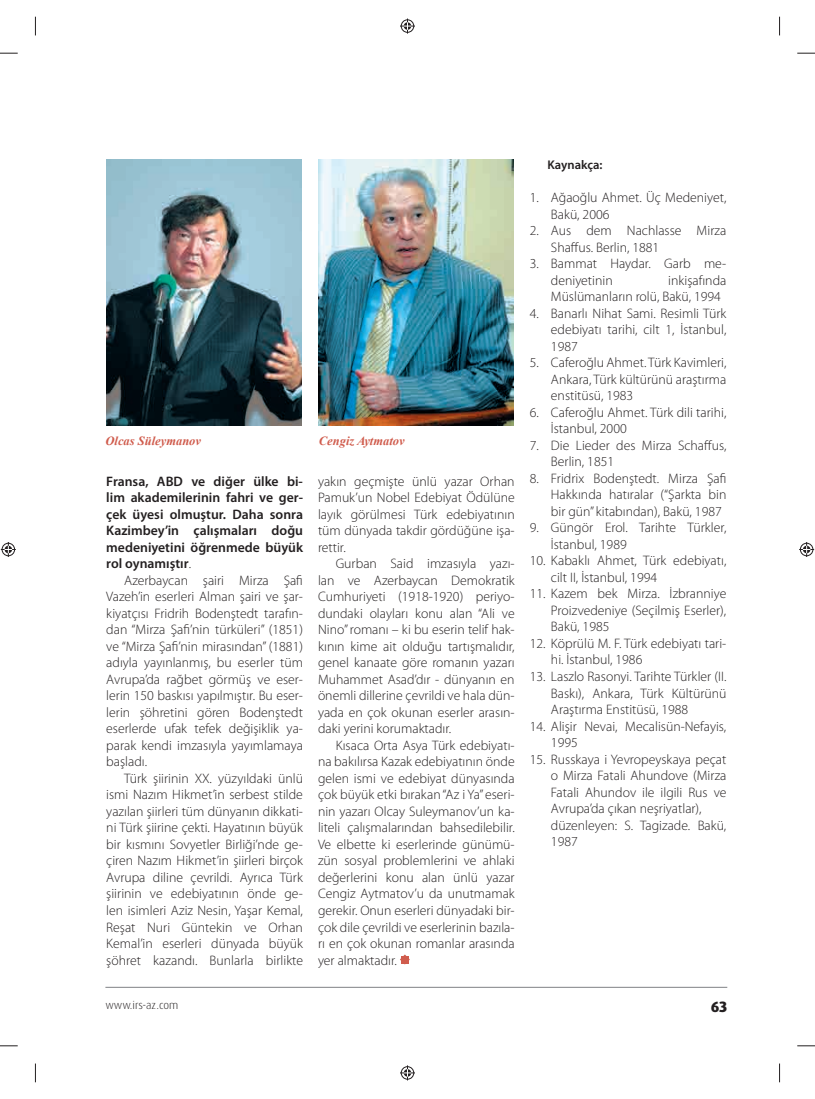
<style>
.page{position:relative;width:815px;height:1099px;background:#fff}
.page>*{position:absolute;margin:0;border:0;box-sizing:border-box;transform-origin:0 0}
.t1{font:800 15px "Dax Pro";color:#231f20}
.t2{font:300 13.75px/16.5px "Myriad Pro";color:#231f20}
.t3{font:600 13.75px/16.5px "Myriad Pro";color:#231f20;text-align:justify}
.t4{font:600 12.62px "Myriad Pro";color:#231f20}
.t5{font:italic 700 12.5px "Times New Roman";color:#d05c4d}
.t6{font:300 11.25px "Dax Pro";color:#231f20}
.s1{font-weight:300}
</style>
<div class="page">
<hr style="left:105px;top:986px;width:622px;height:1px;background:#808285">
<svg style="left:400px;top:954px;width:10px;height:10px"></svg>
<img style="left:106px;top:160px;width:195px;height:266px">
<img style="left:319px;top:160px;width:195px;height:266px">
<svg style="left:0;top:52px;width:18px;height:2px"></svg>
<svg style="left:797px;top:52px;width:18px;height:2px"></svg>
<svg style="left:0;top:1045px;width:18px;height:1px"></svg>
<svg style="left:797px;top:1045px;width:18px;height:1px"></svg>
<svg style="left:35px;top:17px;width:1px;height:18px"></svg>
<svg style="left:35px;top:1063px;width:1px;height:19px"></svg>
<svg style="left:779px;top:17px;width:1px;height:18px"></svg>
<svg style="left:779px;top:1063px;width:1px;height:19px"></svg>
<svg style="left:400px;top:19px;width:15px;height:15px"></svg>
<svg style="left:400px;top:1065px;width:15px;height:15px"></svg>
<svg style="left:1px;top:542px;width:15px;height:15px"></svg>
<svg style="left:799px;top:542px;width:15px;height:15px"></svg>
<p class="t5" style="left:106px;top:432px;width:97px">Olcas Süleymanov</p>
<p class="t5" style="left:319px;top:432px;width:87px">Cengiz Aytmatov</p>
<p class="t3" style="left:106px;top:473px;width:198px">Fransa, ABD ve diğer ülke bi&shy;lim akademilerinin fahri ve ger&shy;çek üyesi olmuştur. Daha sonra Kazimbey’in çalışmaları doğu medeniyetini öğrenmede büyük rol oynamıştır<span class="s1">.</span></p>
<p class="t2" style="left:106px;top:572px;width:198px;text-align:justify;text-indent:18px">Azerbaycan şairi Mirza Şafi Vazeh’in eserleri Alman şairi ve şar&shy;kiyatçısı Fridrih Bodenştedt tarafın&shy;dan “Mirza Şafi’nin türküleri” (1851) ve “Mirza Şafi’nin mirasından” (1881) adıyla yayınlanmış, bu eserler tüm Avrupa’da rağbet görmüş ve eser&shy;lerin 150 baskısı yapılmıştır. Bu eser&shy;lerin şöhretini gören Bodenştedt eserlerde ufak tefek değişiklik ya&shy;parak kendi imzasıyla yayımlamaya başladı.</p>
<p class="t2" style="left:106px;top:770px;width:198px;text-align:justify;text-indent:18px">Türk şiirinin XX. yüzyıldaki ünlü ismi Nazım Hikmet’in serbest stilde yazılan şiirleri tüm dünyanın dikkati&shy;ni Türk şiirine çekti. Hayatının büyük bir kısmını Sovyetler Birliği’nde ge&shy;çiren Nazım Hikmet’in şiirleri birçok Avrupa diline çevrildi. Ayrıca Türk şiirinin ve edebiyatının önde ge&shy;len isimleri Aziz Nesin, Yaşar Kemal, Reşat Nuri Güntekin ve Orhan Kemal’in eserleri dünyada büyük şöhret kazandı. Bunlarla birlikte</p>
<p class="t2" style="left:318px;top:473px;width:198px;text-align:justify">yakın geçmişte ünlü yazar Orhan Pamuk’un Nobel Edebiyat Ödülüne layık görülmesi Türk edebiyatının tüm dünyada takdir gördüğüne işa&shy;rettir.</p>
<p class="t2" style="left:318px;top:555px;width:198px;text-align:justify;text-indent:18px">Gurban Said imzasıyla yazı&shy;lan ve Azerbaycan Demokratik Cumhuriyeti (1918-1920) periyo&shy;dundaki olayları konu alan “Ali ve Nino” romanı – ki bu eserin telif hak&shy;kının kime ait olduğu tartışmalıdır, genel kanaate göre romanın yazarı Muhammet Asad’dır - dünyanın en önemli dillerine çevrildi ve hala dün&shy;yada en çok okunan eserler arasın&shy;daki yerini korumaktadır.</p>
<p class="t2" style="left:318px;top:737px;width:198px;text-align:justify;text-indent:18px">Kısaca Orta Asya Türk edebiyatı&shy;na bakılırsa Kazak edebiyatının önde gelen ismi ve edebiyat dünyasında çok büyük etki bırakan “Az i Ya” eseri&shy;nin yazarı Olcay Suleymanov’un ka&shy;liteli çalışmalarından bahsedilebilir.<br>Ve elbette ki eserlerinde günümü&shy;zün sosyal problemlerini ve ahlaki değerlerini konu alan ünlü yazar Cengiz Aytmatov’u da unutmamak gerekir. Onun eserleri dünyadaki bir&shy;çok dile çevrildi ve eserlerinin bazıla&shy;rı en çok okunan romanlar arasında yer almaktadır.</p>
<p class="t4" style="left:547px;top:158px;width:57px">Kaynakça:</p>
<p class="t2" style="left:551px;top:190px;width:177px;text-indent:-21px">1. Ağaoğlu Ahmet. Üç Medeniyet,<br>Bakü, 2006</p>
<p class="t2" style="left:551px;top:223px;width:177px;text-indent:-21px">2. Aus dem Nachlasse Mirza<br>Shaffus. Berlin, 1881</p>
<p class="t2" style="left:551px;top:256px;width:177px;text-indent:-21px">3. Bammat Haydar. Garb me&shy;deniyetinin</p>
<p class="t2" style="left:551px;top:272px;width:177px;text-indent:117px">inkişafında<br>Müslümanların rolü, Bakü, 1994</p>
<p class="t2" style="left:551px;top:305px;width:177px;text-align:justify;text-indent:-21px">4. Banarlı Nihat Sami. Resimli Türk edebiyatı tarihi, cilt 1, İstanbul, 1987</p>
<p class="t2" style="left:551px;top:355px;width:177px;text-align:justify;text-indent:-21px">5. Caferoğlu Ahmet. Türk Kavimleri, Ankara, Türk kültürünü araştırma enstitüsü, 1983</p>
<p class="t2" style="left:551px;top:404px;width:177px;text-indent:-21px">6. Caferoğlu Ahmet. Türk dili tarihi,<br>İstanbul, 2000</p>
<p class="t2" style="left:551px;top:437px;width:177px;text-indent:-21px">7. Die Lieder des Mirza Schaffus,<br>Berlin, 1851</p>
<p class="t2" style="left:551px;top:470px;width:177px;text-align:justify;text-indent:-21px">8. Fridrix Bodenştedt. Mirza Şafi Hakkında hatıralar (“Şarkta bin bir gün” kitabından), Bakü, 1987</p>
<p class="t2" style="left:551px;top:520px;width:177px;text-indent:-21px">9. Güngör Erol. Tarihte Türkler,<br>İstanbul, 1989</p>
<p class="t2" style="left:551px;top:553px;width:177px;text-indent:-21px">10. Kabaklı Ahmet, Türk edebiyatı, cilt II, İstanbul, 1994</p>
<p class="t2" style="left:551px;top:586px;width:177px;text-align:justify;text-indent:-21px">11. Kazem bek Mirza. İzbranniye Proizvedeniye (Seçilmiş Eserler), Bakü, 1985</p>
<p class="t2" style="left:551px;top:635px;width:177px;text-indent:-21px">12. Köprülü M. F. Türk edebiyatı tari&shy;hi. İstanbul, 1986</p>
<p class="t2" style="left:551px;top:668px;width:177px;text-align:justify;text-indent:-21px">13. Laszlo Rasonyi. Tarihte Türkler (II.<br>Baskı), Ankara, Türk Kültürünü Araştırma Enstitüsü, 1988</p>
<p class="t2" style="left:551px;top:718px;width:177px;text-indent:-21px">14. Alişir Nevai, Mecalisün-Nefayis,<br>1995</p>
<p class="t2" style="left:551px;top:751px;width:177px;text-indent:-21px">15. Russkaya i Yevropeyskaya peçat o Mirza Fatali Ahundove (Mirza<br>Fatali Ahundov ile ilgili Rus ve<br>Avrupa’da çıkan neşriyatlar), düzenleyen: S. Tagizade. Bakü,<br>1987</p>
<p class="t6" style="left:105px;top:997px;width:75px">www.irs-az.com</p>
<p class="t1" style="left:711px;top:996px;width:18px">63</p>
</div>
